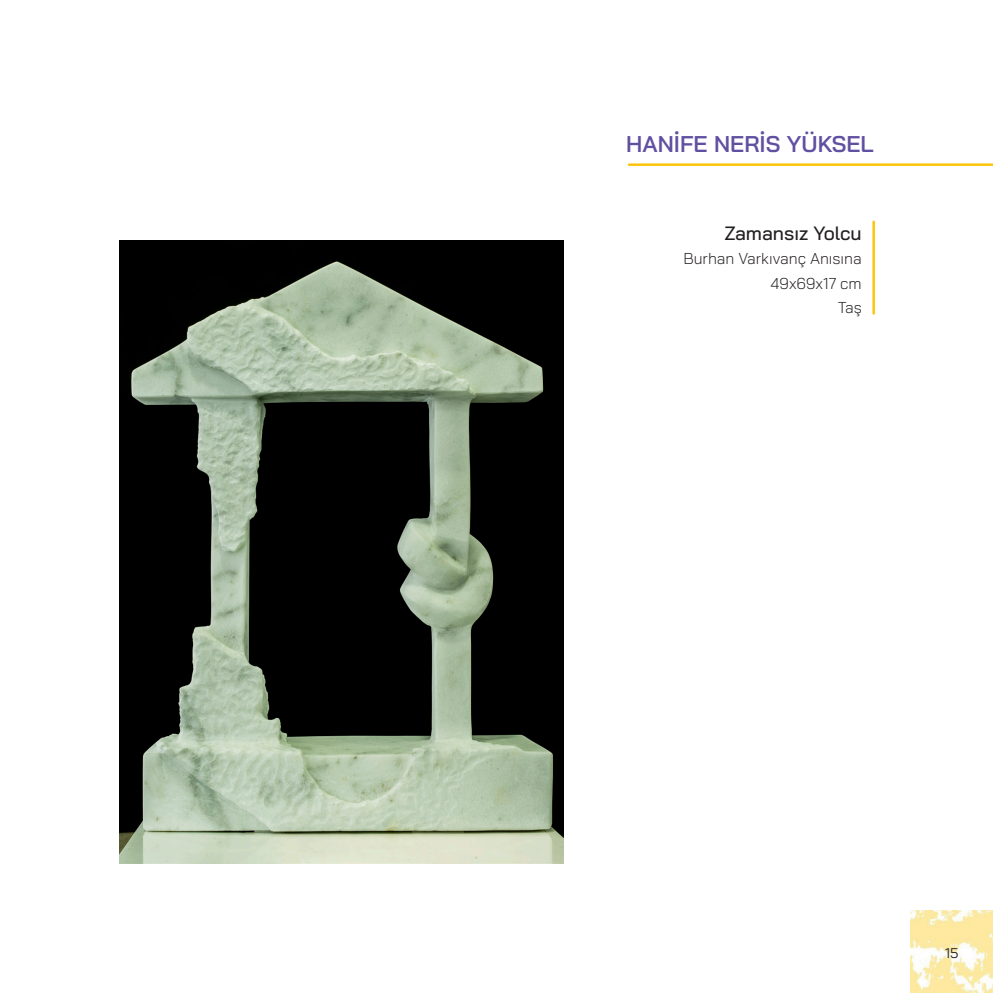
<style>
.page{position:relative;width:993px;height:993px;background:#fff}
.page>*{position:absolute;margin:0;border:0;box-sizing:border-box;transform-origin:0 0}
.t1{font:600 22.75px "Bai Jamjuree";color:#614fa1}
.t2{font:500 19.25px "Bai Jamjuree";color:#231f20}
.t3{font:300 15.75px "Bai Jamjuree";color:#231f20}
.t4{font:14px "Bai Jamjuree";color:#231f20}
</style>
<div class="page">
<hr style="left:629px;top:163px;width:363px;height:3px;background:#fdc612">
<hr style="left:872px;top:222px;width:2px;height:91px;background:#fdc612">
<img style="left:910px;top:910px;width:82px;height:82px">
<img style="left:119px;top:240px;width:444px;height:623px">
<p class="t1" style="left:626px;top:131px;width:249px">HANİFE NERİS YÜKSEL</p>
<p class="t2" style="left:724px;top:222px;width:139px">Zamansız Yolcu</p>
<p class="t3" style="left:683px;top:245px;width:180px">Burhan Varkıvanç Anısına</p>
<p class="t3" style="left:770px;top:270px;width:93px">49x69x17 cm</p>
<p class="t3" style="left:837px;top:294px;width:25px">Taş</p>
<p class="t4" style="left:944px;top:940px;width:15px">15</p>
</div>
